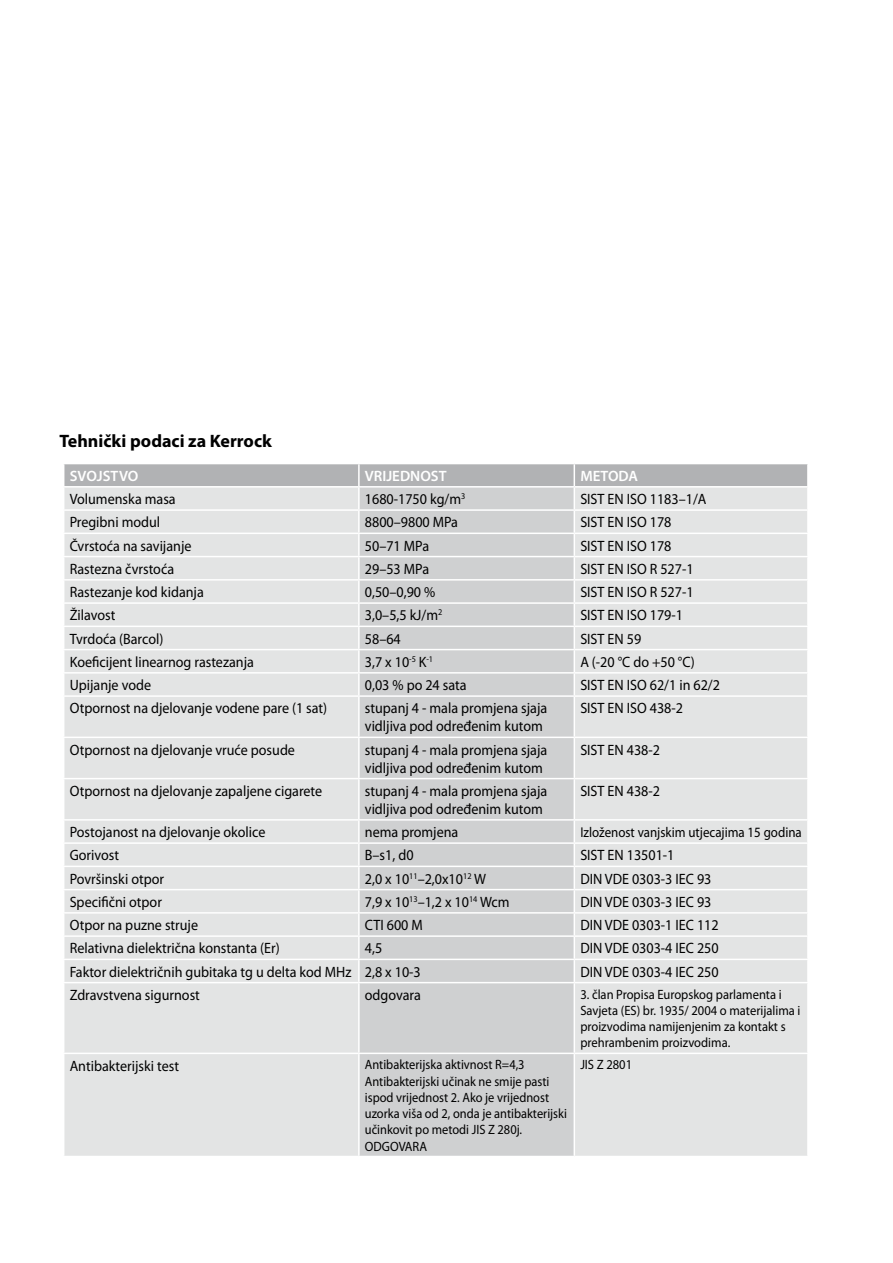
<style>
.page{position:relative;width:893px;height:1263px;background:#fff}
.page>*{position:absolute;margin:0;border:0;box-sizing:border-box;transform-origin:0 0}
.t1{font:700 18px "Myriad Pro";color:#000}
.t2{font:15px/18px "Myriad Pro";color:#000;scale:.94 1}
.t3{font:600 15px "Myriad Pro";color:#fff}
.t4{font:14.25px "Myriad Pro";color:#000;scale:.91 1}
.t5{font:13.5px/16.2px "Myriad Pro";color:#000;scale:.92 1}
.t6{font:13.5px/16.2px "Myriad Pro";color:#000;scale:.93 1}
</style>
<div class="page">
<div style="left:64px;top:697px;width:743px;height:459px;background:#e3e4e4"></div>
<div style="left:360px;top:697px;width:214px;height:459px;background:#cfd0d1"></div>
<hr style="left:358px;top:697px;width:2px;height:40px;background:#fff">
<hr style="left:574px;top:697px;width:1px;height:40px;background:#fff">
<hr style="left:63px;top:737px;width:296px;height:1px;background:#fff">
<hr style="left:359px;top:737px;width:215px;height:1px;background:#fff">
<hr style="left:358px;top:738px;width:2px;height:40px;background:#fff">
<hr style="left:574px;top:737px;width:235px;height:1px;background:#fff">
<hr style="left:574px;top:738px;width:1px;height:40px;background:#fff">
<hr style="left:63px;top:778px;width:296px;height:1px;background:#fff">
<hr style="left:359px;top:778px;width:215px;height:1px;background:#fff">
<hr style="left:358px;top:779px;width:2px;height:40px;background:#fff">
<hr style="left:574px;top:778px;width:235px;height:1px;background:#fff">
<hr style="left:574px;top:779px;width:1px;height:40px;background:#fff">
<hr style="left:63px;top:819px;width:296px;height:2px;background:#fff">
<hr style="left:359px;top:819px;width:215px;height:2px;background:#fff">
<hr style="left:358px;top:821px;width:2px;height:21px;background:#fff">
<hr style="left:574px;top:819px;width:235px;height:2px;background:#fff">
<hr style="left:63px;top:842px;width:296px;height:2px;background:#fff">
<hr style="left:359px;top:842px;width:215px;height:2px;background:#fff">
<hr style="left:358px;top:844px;width:2px;height:22px;background:#fff">
<hr style="left:574px;top:842px;width:235px;height:2px;background:#fff">
<hr style="left:63px;top:866px;width:296px;height:1px;background:#fff">
<hr style="left:359px;top:866px;width:215px;height:1px;background:#fff">
<hr style="left:358px;top:867px;width:2px;height:22px;background:#fff">
<hr style="left:574px;top:866px;width:235px;height:1px;background:#fff">
<hr style="left:63px;top:889px;width:296px;height:1px;background:#fff">
<hr style="left:359px;top:889px;width:215px;height:1px;background:#fff">
<hr style="left:358px;top:890px;width:2px;height:22px;background:#fff">
<hr style="left:574px;top:889px;width:235px;height:1px;background:#fff">
<hr style="left:63px;top:912px;width:296px;height:2px;background:#fff">
<hr style="left:359px;top:912px;width:215px;height:2px;background:#fff">
<hr style="left:358px;top:914px;width:2px;height:21px;background:#fff">
<hr style="left:574px;top:912px;width:235px;height:2px;background:#fff">
<hr style="left:63px;top:935px;width:296px;height:2px;background:#fff">
<hr style="left:359px;top:935px;width:215px;height:2px;background:#fff">
<hr style="left:358px;top:937px;width:2px;height:22px;background:#fff">
<hr style="left:574px;top:935px;width:235px;height:2px;background:#fff">
<hr style="left:63px;top:959px;width:296px;height:1px;background:#fff">
<hr style="left:359px;top:959px;width:215px;height:1px;background:#fff">
<hr style="left:358px;top:960px;width:2px;height:22px;background:#fff">
<hr style="left:574px;top:959px;width:235px;height:1px;background:#fff">
<svg style="left:574px;top:821px;width:1px;height:161px"></svg>
<hr style="left:63px;top:982px;width:296px;height:1px;background:#fff">
<hr style="left:359px;top:982px;width:215px;height:1px;background:#fff">
<hr style="left:358px;top:983px;width:2px;height:69px;background:#fff">
<hr style="left:574px;top:982px;width:235px;height:1px;background:#fff">
<hr style="left:574px;top:983px;width:1px;height:69px;background:#fff">
<hr style="left:63px;top:1052px;width:296px;height:2px;background:#fff">
<hr style="left:359px;top:1052px;width:215px;height:2px;background:#fff">
<hr style="left:358px;top:1054px;width:2px;height:102px;background:#fff">
<hr style="left:574px;top:1052px;width:235px;height:2px;background:#fff">
<hr style="left:574px;top:1054px;width:1px;height:102px;background:#fff">
<svg style="left:64px;top:464px;width:743px;height:231px;background:#dadbdc"></svg>
<hr style="left:63px;top:486px;width:296px;height:2px;background:#fff">
<hr style="left:359px;top:486px;width:215px;height:2px;background:#fff">
<hr style="left:574px;top:486px;width:235px;height:2px;background:#fff">
<p class="t1" style="left:60px;top:429px;width:214px">Tehnički podaci za Kerrock</p>
<p class="t3" style="left:70px;top:466px;width:70px">SVOJSTVO</p>
<p class="t3" style="left:365px;top:466px;width:83px">VRIJEDNOST</p>
<p class="t3" style="left:580px;top:466px;width:59px">METODA</p>
<p class="t2" style="left:70px;top:490px;width:114px">Volumenska masa</p>
<p class="t2" style="left:365px;top:490px;width:108px">1680-1750 kg/m<sup>3</sup></p>
<p class="t2" style="left:580px;top:490px;width:136px">SIST EN ISO 1183–1/A</p>
<p class="t2" style="left:70px;top:513px;width:98px">Pregibni modul</p>
<p class="t2" style="left:365px;top:513px;width:101px">8800–9800 MPa</p>
<p class="t2" style="left:580px;top:513px;width:99px">SIST EN ISO 178</p>
<p class="t2" style="left:70px;top:536px;width:131px">Čvrstoća na savijanje</p>
<p class="t2" style="left:365px;top:536px;width:70px">50–71 MPa</p>
<p class="t2" style="left:580px;top:536px;width:99px">SIST EN ISO 178</p>
<p class="t2" style="left:70px;top:559px;width:113px">Rastezna čvrstoća</p>
<p class="t2" style="left:365px;top:559px;width:70px">29–53 MPa</p>
<p class="t2" style="left:580px;top:559px;width:122px">SIST EN ISO R 527-1</p>
<p class="t2" style="left:70px;top:583px;width:144px">Rastezanje kod kidanja</p>
<p class="t2" style="left:365px;top:583px;width:76px">0,50–0,90 %</p>
<p class="t2" style="left:580px;top:583px;width:122px">SIST EN ISO R 527-1</p>
<p class="t2" style="left:70px;top:606px;width:50px">Žilavost</p>
<p class="t2" style="left:365px;top:606px;width:84px">3,0–5,5 kJ/m<sup>2</sup></p>
<p class="t2" style="left:580px;top:606px;width:111px">SIST EN ISO 179-1</p>
<p class="t2" style="left:70px;top:629px;width:101px">Tvrdoća (Barcol)</p>
<p class="t2" style="left:365px;top:629px;width:40px">58–64</p>
<p class="t2" style="left:580px;top:629px;width:66px">SIST EN 59</p>
<p class="t2" style="left:70px;top:652px;width:197px">Koeficijent linearnog rastezanja</p>
<p class="t2" style="left:365px;top:652px;width:74px">3,7 x 10<sup>-5</sup> K<sup>-1</sup></p>
<p class="t2" style="left:580px;top:652px;width:123px">Α (-20 °C do +50 °C)</p>
<p class="t2" style="left:70px;top:676px;width:88px">Upijanje vode</p>
<p class="t2" style="left:365px;top:676px;width:110px">0,03 % po 24 sata</p>
<p class="t2" style="left:580px;top:676px;width:150px">SIST EN ISO 62/1 in 62/2</p>
<p class="t2" style="left:70px;top:699px;width:275px">Otpornost na djelovanje vodene pare (1 sat)</p>
<p class="t2" style="left:365px;top:699px;width:196px">stupanj 4 - mala promjena sjaja vidljiva pod određenim kutom</p>
<p class="t2" style="left:580px;top:699px;width:111px">SIST EN ISO 438-2</p>
<p class="t2" style="left:70px;top:740px;width:241px">Otpornost na djelovanje vruće posude</p>
<p class="t2" style="left:365px;top:740px;width:196px">stupanj 4 - mala promjena sjaja vidljiva pod određenim kutom</p>
<p class="t2" style="left:580px;top:740px;width:86px">SIST EN 438-2</p>
<p class="t2" style="left:70px;top:781px;width:270px">Otpornost na djelovanje zapaljene cigarete</p>
<p class="t2" style="left:365px;top:781px;width:196px">stupanj 4 - mala promjena sjaja vidljiva pod određenim kutom</p>
<p class="t2" style="left:580px;top:781px;width:86px">SIST EN 438-2</p>
<p class="t2" style="left:70px;top:823px;width:210px">Postojanost na djelovanje okolice</p>
<p class="t2" style="left:365px;top:823px;width:101px">nema promjena</p>
<p class="t4" style="left:580px;top:823px;width:245px">Izloženost vanjskim utjecajima 15 godina</p>
<p class="t2" style="left:70px;top:846px;width:54px">Gorivost</p>
<p class="t2" style="left:365px;top:846px;width:53px">B–s1, d0</p>
<p class="t2" style="left:580px;top:846px;width:102px">SIST EN 13501-1</p>
<p class="t2" style="left:70px;top:869px;width:102px">Površinski otpor</p>
<p class="t2" style="left:365px;top:869px;width:130px">2,0 x 10<sup>11</sup>–2,0x10<sup>12</sup> W</p>
<p class="t2" style="left:580px;top:869px;width:141px">DIN VDE 0303-3 IEC 93</p>
<p class="t2" style="left:70px;top:892px;width:100px">Specifični otpor</p>
<p class="t2" style="left:365px;top:892px;width:155px">7,9 x 10<sup>13</sup>–1,2 x 10<sup>14</sup> Wcm</p>
<p class="t2" style="left:580px;top:892px;width:141px">DIN VDE 0303-3 IEC 93</p>
<p class="t2" style="left:70px;top:916px;width:138px">Otpor na puzne struje</p>
<p class="t2" style="left:365px;top:916px;width:63px">CTI 600 M</p>
<p class="t2" style="left:580px;top:916px;width:149px">DIN VDE 0303-1 IEC 112</p>
<p class="t2" style="left:70px;top:939px;width:225px">Relativna dielektrična konstanta (Er)</p>
<p class="t2" style="left:365px;top:939px;width:20px">4,5</p>
<p class="t2" style="left:580px;top:939px;width:149px">DIN VDE 0303-4 IEC 250</p>
<p class="t2" style="left:70px;top:962px;width:375px">Faktor dielektričnih gubitaka tg u delta kod MHz 2,8 x 10-3</p>
<p class="t2" style="left:580px;top:962px;width:149px">DIN VDE 0303-4 IEC 250</p>
<p class="t2" style="left:70px;top:985px;width:140px">Zdravstvena sigurnost</p>
<p class="t2" style="left:365px;top:985px;width:61px">odgovara</p>
<p class="t6" style="left:580px;top:986px;width:238px">3. član Propisa Europskog parlamenta i Savjeta (ES) br. 1935/ 2004 o materijalima i proizvodima namijenjenim za kontakt s prehrambenim proizvodima.</p>
<p class="t2" style="left:70px;top:1056px;width:118px">Antibakterijski test</p>
<p class="t5" style="left:365px;top:1057px;width:221px">Antibakterijska aktivnost R=4,3<br>Antibakterijski učinak ne smije pasti ispod vrijednost 2. Ako je vrijednost uzorka viša od 2, onda je antibakterijski učinkovit po metodi JIS Z 280j.<br>ODGOVARA</p>
<p class="t6" style="left:580px;top:1057px;width:57px">JIS Z 2801</p>
</div>
